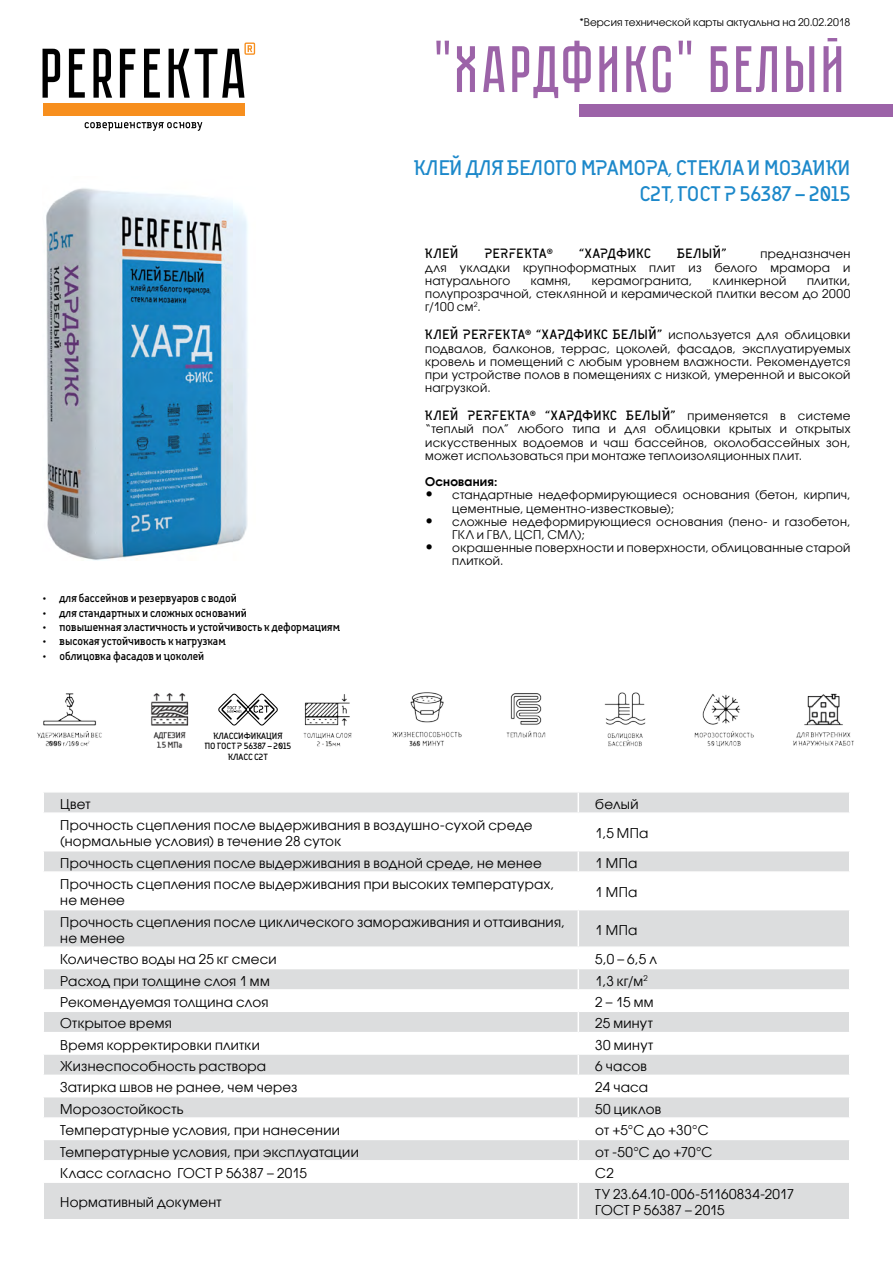
<style>
.page{position:relative;width:893px;height:1263px;background:#fff}
.page>*{position:absolute;margin:0;border:0;box-sizing:border-box;transform-origin:0 0}
.t1{font:700 66px "Pobeda";color:#9c63a8}
.t2{font:21px/25.2px "Accuratist";color:#1c88ca;text-align:right}
.t3{font:13.5px/16.2px "Avant Garde CTT";letter-spacing:.015em;color:#000}
.t4{font:13.5px "Accuratist";letter-spacing:.035em;color:#000}
.t5{font:12px/13.2px "Avant Garde CTT";letter-spacing:.02em;color:#000;text-align:justify}
.t6{font:12px "Accuratist";color:#000}
.t7{font:700 12px "Avant Garde CTT";letter-spacing:.015em;color:#000}
.t8{font:10.5px "Avant Garde CTT";color:#000}
.t9{font:9px "Accuratist";color:#000}
.s1{font-family:"Avant Garde CTT";font-size:12px}
.s2{font-family:"Calibri";font-size:16.5px}
</style>
<div class="page">
<svg style="left:43px;top:49px;width:17px;height:49px"></svg>
<svg style="left:69px;top:49px;width:16px;height:49px"></svg>
<svg style="left:93px;top:49px;width:19px;height:49px"></svg>
<svg style="left:120px;top:49px;width:15px;height:49px"></svg>
<svg style="left:144px;top:49px;width:16px;height:49px"></svg>
<div style="left:43px;top:104px;width:201px;height:12px;background:#f78f1e"></div>
<svg style="left:85px;top:122px;width:117px;height:9px"></svg>
<svg style="left:169px;top:43px;width:86px;height:55px"></svg>
<div style="left:579px;top:104px;width:314px;height:13px;background:#9c63a8"></div>
<img style="left:46px;top:188px;width:202px;height:373px">
<svg style="left:44px;top:792px;width:805px;height:427px;fill:#dcddde"></svg>
<hr style="left:43px;top:850px;width:535px;height:1px;background:#fff">
<hr style="left:578px;top:850px;width:272px;height:1px;background:#fff">
<hr style="left:43px;top:871px;width:535px;height:2px;background:#fff">
<hr style="left:578px;top:871px;width:272px;height:2px;background:#fff">
<hr style="left:43px;top:909px;width:535px;height:1px;background:#fff">
<hr style="left:578px;top:909px;width:272px;height:1px;background:#fff">
<hr style="left:43px;top:946px;width:535px;height:2px;background:#fff">
<hr style="left:578px;top:946px;width:272px;height:2px;background:#fff">
<hr style="left:43px;top:968px;width:535px;height:1px;background:#fff">
<hr style="left:578px;top:968px;width:272px;height:1px;background:#fff">
<hr style="left:43px;top:989px;width:535px;height:2px;background:#fff">
<hr style="left:578px;top:989px;width:272px;height:2px;background:#fff">
<hr style="left:43px;top:1010px;width:535px;height:2px;background:#fff">
<hr style="left:578px;top:1010px;width:272px;height:2px;background:#fff">
<hr style="left:43px;top:1032px;width:535px;height:1px;background:#fff">
<hr style="left:578px;top:1032px;width:272px;height:1px;background:#fff">
<hr style="left:43px;top:1053px;width:535px;height:2px;background:#fff">
<hr style="left:578px;top:1053px;width:272px;height:2px;background:#fff">
<hr style="left:43px;top:1074px;width:535px;height:2px;background:#fff">
<hr style="left:578px;top:1074px;width:272px;height:2px;background:#fff">
<hr style="left:43px;top:1096px;width:535px;height:1px;background:#fff">
<hr style="left:578px;top:1096px;width:272px;height:1px;background:#fff">
<hr style="left:43px;top:1117px;width:535px;height:2px;background:#fff">
<hr style="left:578px;top:1117px;width:272px;height:2px;background:#fff">
<hr style="left:43px;top:1139px;width:535px;height:1px;background:#fff">
<hr style="left:578px;top:1139px;width:272px;height:1px;background:#fff">
<hr style="left:43px;top:1160px;width:535px;height:1px;background:#fff">
<hr style="left:578px;top:1160px;width:272px;height:1px;background:#fff">
<hr style="left:43px;top:1181px;width:535px;height:2px;background:#fff">
<hr style="left:578px;top:1181px;width:272px;height:2px;background:#fff">
<svg style="left:578px;top:792px;width:1px;height:20px"></svg>
<hr style="left:578px;top:814px;width:1px;height:36px;background:#fff">
<svg style="left:578px;top:851px;width:1px;height:20px"></svg>
<hr style="left:578px;top:873px;width:1px;height:36px;background:#fff">
<hr style="left:578px;top:910px;width:1px;height:36px;background:#fff">
<svg style="left:578px;top:948px;width:1px;height:233px"></svg>
<hr style="left:578px;top:1183px;width:1px;height:36px;background:#fff">
<hr style="left:43px;top:812px;width:535px;height:2px;background:#fff">
<hr style="left:578px;top:812px;width:272px;height:2px;background:#fff">
<img style="left:303px;top:692px;width:551px;height:55px">
<img style="left:37px;top:693px;width:152px;height:56px">
<svg style="left:218px;top:694px;width:60px;height:31px"></svg>
<p class="t8" style="left:579px;top:16px;width:272px">*Версия технической карты актуальна на 20.02.2018</p>
<h1 class="t1" style="left:437px;top:33px;width:415px">"ХАРДФИКС" БЕЛЫЙ</h1>
<h2 class="t2" style="left:414px;top:155px;width:438px">КЛЕЙ ДЛЯ БЕЛОГО МРАМОРА, СТЕКЛА И МОЗАИКИ<br>C2T, ГОСТ Р 56387 – 2015</h2>
<p class="t6" style="left:43px;top:591px;width:196px">• ДЛЯ БАССЕЙНОВ И РЕЗЕРВУАРОВ С ВОДОЙ</p>
<p class="t6" style="left:43px;top:605px;width:206px">• ДЛЯ СТАНДАРТНЫХ И СЛОЖНЫХ ОСНОВАНИЙ</p>
<p class="t6" style="left:43px;top:619px;width:299px">• ПОВЫШЕННАЯ ЭЛАСТИЧНОСТЬ И УСТОЙЧИВОСТЬ К ДЕФОРМАЦИЯМ</p>
<p class="t6" style="left:43px;top:634px;width:185px">• ВЫСОКАЯ УСТОЙЧИВОСТЬ К НАГРУЗКАМ</p>
<p class="t6" style="left:43px;top:648px;width:163px">• ОБЛИЦОВКА ФАСАДОВ И ЦОКОЛЕЙ</p>
<p class="t9" style="left:213px;top:730px;width:71px">КЛАССИФИКАЦИЯ</p>
<p class="t9" style="left:205px;top:741px;width:88px">ПО ГОСТ Р 56387 – 2015</p>
<p class="t9" style="left:228px;top:751px;width:11px">КЛАСС</p>
<p class="t9" style="left:254px;top:751px;width:15px">С2T</p>
<p class="t4" style="left:425px;top:245px;width:35px">КЛЕЙ</p>
<p class="t4" style="left:485px;top:245px;width:70px">PERFEKTA<sup>®</sup></p>
<p class="t4" style="left:579px;top:245px;width:73px">“ХАРДФИКС</p>
<p class="t4" style="left:677px;top:245px;width:51px">БЕЛЫЙ”</p>
<p class="t5" style="left:425px;top:247px;width:427px;text-indent:335px">предназначен для укладки крупноформатных плит из белого мрамора и натурального</p>
<p class="t5" style="left:531px;top:274px;width:42px">камня,</p>
<p class="t5" style="left:592px;top:274px;width:102px">керамогранита,</p>
<p class="t5" style="left:713px;top:274px;width:75px">клинкерной</p>
<p class="t5" style="left:425px;top:274px;width:427px;text-indent:382px">плитки, полупрозрачной, стеклянной и керамической плитки весом до 2000 г/100 см<sup>2</sup>.</p>
<p class="t4" style="left:425px;top:326px;width:427px">КЛЕЙ PERFEKTA<sup>®</sup> “ХАРДФИКС БЕЛЫЙ” <span class="s1">используется для облицовки</span></p>
<p class="t5" style="left:425px;top:341px;width:427px">подвалов, балконов, террас, цоколей, фасадов, эксплуатируемых кровель и помещений с любым уровнем влажности. Рекомендуется при устройстве полов в помещениях с низкой, умеренной и высокой нагрузкой.</p>
<p class="t4" style="left:425px;top:407px;width:427px">КЛЕЙ PERFEKTA<sup>®</sup> “ХАРДФИКС БЕЛЫЙ” <span class="s1">применяется в системе</span></p>
<p class="t5" style="left:425px;top:422px;width:427px">“теплый пол” любого типа и для облицовки крытых и открытых искусственных водоемов и чаш бассейнов, околобассейных зон, может использоваться при монтаже теплоизоляционных плит.</p>
<p class="t7" style="left:425px;top:474px;width:74px">Основания:</p>
<p class="t5" style="left:452px;top:488px;width:400px;text-indent:-27px"><span class="s2">•</span> стандартные недеформирующиеся основания (бетон, кирпич, цементные, цементно-известковые);</p>
<p class="t5" style="left:452px;top:515px;width:400px;text-indent:-27px"><span class="s2">•</span> сложные недеформирующиеся основания (пено- и газобетон,<br>ГКЛ и ГВЛ, ЦСП, СМЛ);</p>
<p class="t5" style="left:452px;top:541px;width:400px;text-indent:-27px"><span class="s2">•</span> окрашенные поверхности и поверхности, облицованные старой плиткой.</p>
<p class="t3" style="left:60px;top:796px;width:32px">Цвет</p>
<p class="t3" style="left:595px;top:796px;width:45px">белый</p>
<p class="t3" style="left:60px;top:817px;width:474px">Прочность сцепления после выдерживания в воздушно-сухой среде (нормальные условия) в течение 28 суток</p>
<p class="t3" style="left:595px;top:825px;width:55px">1,5 МПа</p>
<p class="t3" style="left:60px;top:854px;width:483px">Прочность сцепления после выдерживания в водной среде, не менее</p>
<p class="t3" style="left:595px;top:854px;width:43px">1 МПа</p>
<p class="t3" style="left:60px;top:876px;width:495px">Прочность сцепления после выдерживания при высоких температурах, не менее</p>
<p class="t3" style="left:595px;top:884px;width:43px">1 МПа</p>
<p class="t3" style="left:60px;top:913px;width:506px">Прочность сцепления после циклического замораживания и оттаивания, не менее</p>
<p class="t3" style="left:595px;top:921px;width:43px">1 МПа</p>
<p class="t3" style="left:60px;top:951px;width:218px">Количество воды на 25 кг смеси</p>
<p class="t3" style="left:595px;top:951px;width:63px">5,0 – 6,5 л</p>
<p class="t3" style="left:60px;top:972px;width:211px">Расход при толщине слоя 1 мм</p>
<p class="t3" style="left:595px;top:972px;width:54px">1,3 кг/м<sup>2</sup></p>
<p class="t3" style="left:60px;top:994px;width:210px">Рекомендуемая толщина слоя</p>
<p class="t3" style="left:595px;top:994px;width:60px">2 – 15 мм</p>
<p class="t3" style="left:60px;top:1015px;width:113px">Открытое время</p>
<p class="t3" style="left:595px;top:1015px;width:59px">25 минут</p>
<p class="t3" style="left:60px;top:1036px;width:201px">Время корректировки плитки</p>
<p class="t3" style="left:595px;top:1036px;width:59px">30 минут</p>
<p class="t3" style="left:60px;top:1058px;width:207px">Жизнеспособность раствора</p>
<p class="t3" style="left:595px;top:1058px;width:53px">6 часов</p>
<p class="t3" style="left:60px;top:1079px;width:239px">Затирка швов не ранее, чем через</p>
<p class="t3" style="left:595px;top:1079px;width:54px">24 часа</p>
<p class="t3" style="left:60px;top:1100px;width:125px">Морозостойкость</p>
<p class="t3" style="left:595px;top:1100px;width:67px">50 циклов</p>
<p class="t3" style="left:60px;top:1122px;width:281px">Температурные условия, при нанесении</p>
<p class="t3" style="left:595px;top:1122px;width:115px">от +5°С до +30°С</p>
<p class="t3" style="left:60px;top:1143px;width:300px">Температурные условия, при эксплуатации</p>
<p class="t3" style="left:595px;top:1143px;width:119px">от -50°С до +70°С</p>
<p class="t3" style="left:60px;top:1164px;width:248px">Класс согласно ГОСТ Р 56387 – 2015</p>
<p class="t3" style="left:595px;top:1164px;width:20px">С2</p>
<p class="t3" style="left:60px;top:1194px;width:163px">Нормативный документ</p>
<p class="t3" style="left:595px;top:1186px;width:200px">ТУ 23.64.10-006-51160834-2017<br>ГОСТ Р 56387 – 2015</p>
</div>
